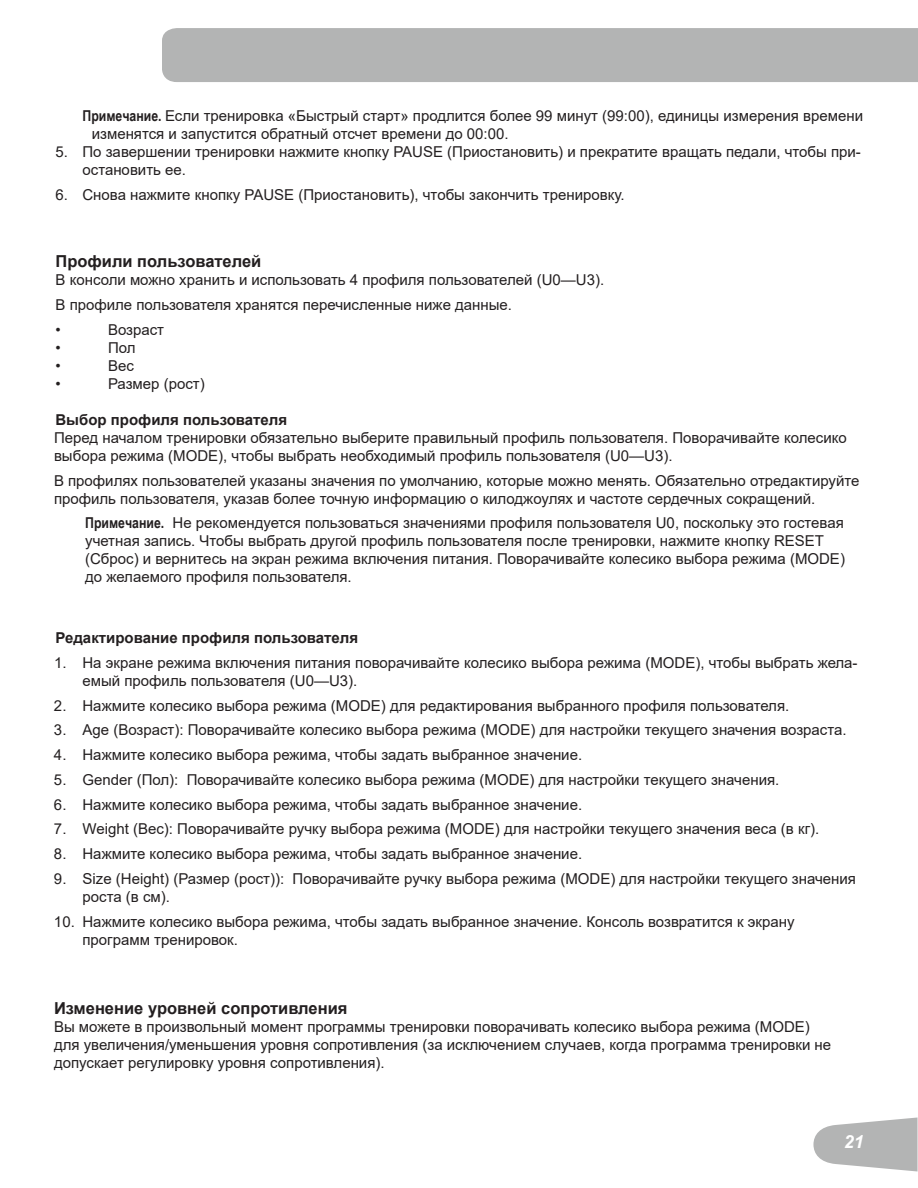
<style>
.page{position:relative;width:918px;height:1188px;background:#fff}
.page>*{position:absolute;margin:0;border:0;box-sizing:border-box;transform-origin:0 0}
.t1{font:italic 700 18px "Arial";color:#fff}
.t2{font:700 16.5px "Arial";color:#231f20}
.t3{font:15px/18px "Arial";color:#231f20}
.t4{font:700 15px "Arial";color:#231f20}
.s1{font-family:"Arial Narrow";font-weight:700}
</style>
<div class="page">
<div style="left:162px;top:28px;width:756px;height:54px;background:#b3b4b4"></div>
<svg style="left:813px;top:1118px;width:105px;height:54px"></svg>
<p class="t3" style="left:92px;top:107px;width:773px;text-indent:-9px"><span class="s1">Примечание.</span> Если тренировка «Быстрый старт» продлится более 99 минут (99:00), единицы измерения времени изменятся и запустится обратный отсчет времени до 00:00.</p>
<p class="t3" style="left:83px;top:143px;width:780px;text-indent:-27px">5. По завершении тренировки нажмите кнопку PAUSE (Приостановить) и прекратите вращать педали, чтобы при&shy;остановить ее.</p>
<p class="t3" style="left:55px;top:185px;width:571px">6. Снова нажмите кнопку PAUSE (Приостановить), чтобы закончить тренировку.</p>
<p class="t2" style="left:56px;top:250px;width:207px">Профили пользователей</p>
<p class="t3" style="left:56px;top:268px;width:550px;line-height:24.8px">В консоли можно хранить и использовать 4 профиля пользователей (U0—U3).<br>В профиле пользователя хранятся перечисленные ниже данные.<br>•</p>
<p class="t3" style="left:108px;top:320px;width:58px">Возраст</p>
<p class="t3" style="left:56px;top:338px;width:7px">•</p>
<p class="t3" style="left:108px;top:338px;width:29px">Пол</p>
<p class="t3" style="left:56px;top:356px;width:7px">•</p>
<p class="t3" style="left:108px;top:356px;width:27px">Вес</p>
<p class="t3" style="left:56px;top:374px;width:7px">•</p>
<p class="t3" style="left:108px;top:374px;width:98px">Размер (рост)</p>
<p class="t4" style="left:56px;top:409px;width:233px">Выбор профиля пользователя</p>
<p class="t3" style="left:54px;top:428px;width:794px">Перед началом тренировки обязательно выберите правильный профиль пользователя. Поворачивайте колесико выбора режима (MODE), чтобы выбрать необходимый профиль пользователя (U0—U3).</p>
<p class="t3" style="left:54px;top:471px;width:807px">В профилях пользователей указаны значения по умолчанию, которые можно менять. Обязательно отредактируйте профиль пользователя, указав более точную информацию о килоджоулях и частоте сердечных сокращений.</p>
<p class="t3" style="left:85px;top:514px;width:761px"><span class="s1">Примечание.</span> Не рекомендуется пользоваться значениями профиля пользователя U0, поскольку это гостевая учетная запись. Чтобы выбрать другой профиль пользователя после тренировки, нажмите кнопку RESET (Сброс) и вернитесь на экран режима включения питания. Поворачивайте колесико выбора режима (MODE) до желаемого профиля пользователя.</p>
<p class="t4" style="left:56px;top:627px;width:304px">Редактирование профиля пользователя</p>
<p class="t3" style="left:82px;top:653px;width:777px;text-indent:-28px">1. На экране режима включения питания поворачивайте колесико выбора режима (MODE), чтобы выбрать жела&shy;емый профиль пользователя (U0—U3).</p>
<p class="t3" style="left:54px;top:696px;width:737px">2. Нажмите колесико выбора режима (MODE) для редактирования выбранного профиля пользователя.</p>
<p class="t3" style="left:54px;top:721px;width:794px">3. Age (Возраст): Поворачивайте колесико выбора режима (MODE) для настройки текущего значения возраста.</p>
<p class="t3" style="left:54px;top:746px;width:530px">4. Нажмите колесико выбора режима, чтобы задать выбранное значение.</p>
<p class="t3" style="left:54px;top:770px;width:727px">5. Gender (Пол): Поворачивайте колесико выбора режима (MODE) для настройки текущего значения.</p>
<p class="t3" style="left:54px;top:795px;width:530px">6. Нажмите колесико выбора режима, чтобы задать выбранное значение.</p>
<p class="t3" style="left:54px;top:820px;width:767px">7. Weight (Вес): Поворачивайте ручку выбора режима (MODE) для настройки текущего значения веса (в кг).</p>
<p class="t3" style="left:54px;top:845px;width:530px">8. Нажмите колесико выбора режима, чтобы задать выбранное значение.</p>
<p class="t3" style="left:82px;top:869px;width:775px;text-indent:-28px">9. Size (Height) (Размер (рост)): Поворачивайте ручку выбора режима (MODE) для настройки текущего значения роста (в см).</p>
<p class="t3" style="left:82px;top:912px;width:714px;text-indent:-28px">10. Нажмите колесико выбора режима, чтобы задать выбранное значение. Консоль возвратится к экрану программ тренировок.</p>
<p class="t2" style="left:54px;top:996px;width:295px">Изменение уровней сопротивления</p>
<p class="t3" style="left:54px;top:1018px;width:779px">Вы можете в произвольный момент программы тренировки поворачивать колесико выбора режима (MODE) для увеличения/уменьшения уровня сопротивления (за исключением случаев, когда программа тренировки не допускает регулировку уровня сопротивления).</p>
<p class="t1" style="left:844px;top:1130px;width:22px">21</p>
</div>
